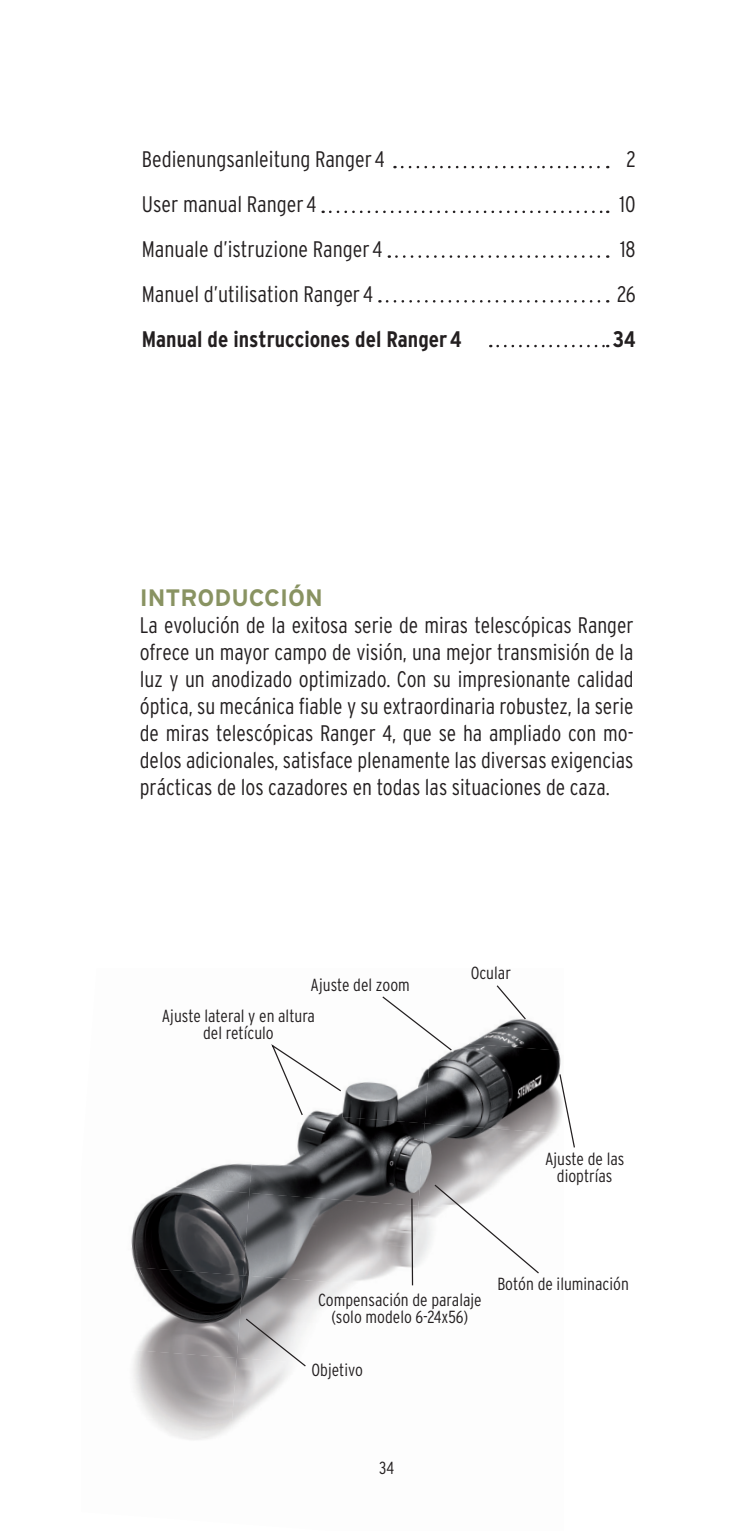
<style>
.page{position:relative;width:745px;height:1531px;background:#fff}
.page>*{position:absolute;margin:0;border:0;box-sizing:border-box;transform-origin:0 0}
.t1{font:700 23.75px "Interstate";color:#899362}
.t2{font:300 condensed 22.5px/27px "Interstate";color:#231f20;text-align:justify}
.t3{font:700 condensed 22.5px "Interstate";color:#231f20}
.t4{font:300 condensed 17.5px/17.5px "Interstate";color:#231f20;text-align:center}
</style>
<div class="page">
<img style="left:473px;top:1019px;width:82px;height:22px">
<img style="left:342px;top:1072px;width:82px;height:38px">
<img style="left:424px;top:1041px;width:137px;height:82px">
<img style="left:187px;top:1163px;width:62px;height:17px">
<img style="left:249px;top:1110px;width:175px;height:83px">
<img style="left:418px;top:1123px;width:140px;height:82px">
<img style="left:131px;top:1180px;width:118px;height:83px">
<img style="left:243px;top:1193px;width:175px;height:82px">
<img style="left:412px;top:1205px;width:21px;height:81px">
<img style="left:133px;top:1263px;width:110px;height:83px">
<img style="left:236px;top:1275px;width:150px;height:83px">
<img style="left:230px;top:1358px;width:61px;height:74px">
<svg style="left:495px;top:985px;width:32px;height:36px"></svg>
<svg style="left:558px;top:1073px;width:17px;height:75px"></svg>
<svg style="left:382px;top:996px;width:71px;height:56px"></svg>
<hr style="left:411px;top:1198px;width:2px;height:87px;background:#231f20">
<svg style="left:433px;top:1183px;width:107px;height:91px"></svg>
<svg style="left:244px;top:1317px;width:63px;height:51px"></svg>
<svg style="left:270px;top:1044px;width:72px;height:72px"></svg>
<svg style="left:402px;top:166px;width:206px;height:2px"></svg>
<svg style="left:330px;top:211px;width:278px;height:2px"></svg>
<svg style="left:396px;top:255px;width:212px;height:3px"></svg>
<svg style="left:387px;top:300px;width:221px;height:3px"></svg>
<svg style="left:497px;top:345px;width:111px;height:2px"></svg>
<p class="t2" style="left:142px;top:145px;width:244px">Bedienungsanleitung Ranger 4</p>
<p class="t2" style="left:626px;top:145px;width:11px">2</p>
<p class="t2" style="left:142px;top:190px;width:176px">User manual Ranger 4</p>
<p class="t2" style="left:619px;top:190px;width:18px">10</p>
<p class="t2" style="left:142px;top:235px;width:242px">Manuale d’istruzione Ranger 4</p>
<p class="t2" style="left:619px;top:235px;width:17px">18</p>
<p class="t2" style="left:142px;top:280px;width:232px">Manuel d’utilisation Ranger 4</p>
<p class="t2" style="left:616px;top:280px;width:20px">26</p>
<p class="t3" style="left:142px;top:327px;width:321px">Manual de instrucciones del Ranger 4</p>
<p class="t3" style="left:612px;top:327px;width:24px">34</p>
<p class="t1" style="left:140px;top:584px;width:185px">INTRODUCCIÓN</p>
<p class="t2" style="left:140px;top:611px;width:495px">La evolución de la exitosa serie de miras telescópicas Ranger ofrece un mayor campo de visión, una mejor transmisión de la luz y un anodizado optimizado. Con su impresionante calidad óptica, su mecánica fiable y su extraordinaria robustez, la serie de miras telescópicas Ranger 4, que se ha ampliado con mo&shy;delos adicionales, satisface plenamente las diversas exigencias prácticas de los cazadores en todas las situaciones de caza.</p>
<p class="t4" style="left:162px;top:970px;width:249px;line-height:30.5px;text-align:left;text-indent:149px">Ajuste del zoom<br>Ajuste lateral y en altura</p>
<p class="t4" style="left:203px;top:1024px;width:72px">del retículo</p>
<p class="t4" style="left:470px;top:964px;width:42px">Ocular</p>
<p class="t4" style="left:544px;top:1149px;width:81px">Ajuste de las dioptrías</p>
<p class="t4" style="left:497px;top:1275px;width:133px">Botón de iluminación</p>
<p class="t4" style="left:318px;top:1290px;width:165px">Compensación de paralaje (solo modelo 6-24x56)</p>
<p class="t4" style="left:311px;top:1361px;width:53px">Objetivo</p>
<p class="t4" style="left:379px;top:1459px;width:17px">34</p>
</div>
